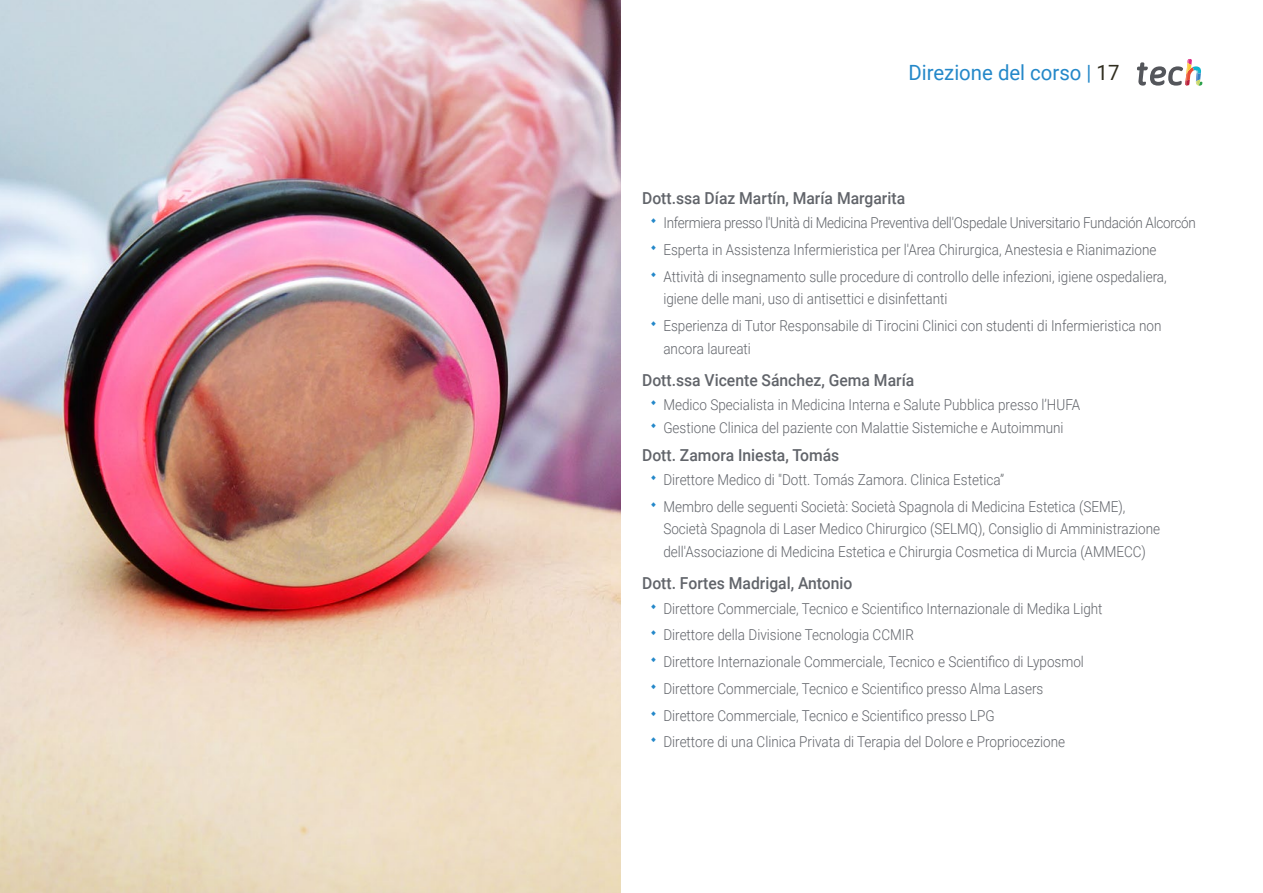
<style>
.page{position:relative;width:1263px;height:893px;background:#fff}
.page>*{position:absolute;margin:0;border:0;box-sizing:border-box;transform-origin:0 0}
.t1{font:21px "Roboto";color:#2488c9}
.t2{font:500 16.5px "Roboto";color:#61646a;scale:.95 1}
.t3{font:300 15px/26.7px "Roboto";color:#61646a;scale:.9 1}
.s1{color:#312e20}
</style>
<div class="page">
<svg style="left:1137px;top:59px;width:65px;height:27px"></svg>
<img style="left:0;top:0;width:621px;height:893px">
<h1 class="t1" style="left:908px;top:57px;width:213px">Direzione del corso | <span class="s1">17</span></h1>
<p class="t2" style="left:642px;top:186px;width:278px">Dott.ssa Díaz Martín, María Margarita</p>
<p class="t3" style="left:663px;top:209px;width:593px">Infermiera presso l'Unità di Medicina Preventiva dell'Ospedale Universitario Fundación Alcorcón<br>Esperta in Assistenza Infermieristica per l'Area Chirurgica, Anestesia e Rianimazione<br>Attività di insegnamento sulle procedure di controllo delle infezioni, igiene ospedaliera,</p>
<p class="t3" style="left:663px;top:285px;width:555px">igiene delle mani, uso di antisettici e disinfettanti<br>Esperienza di Tutor Responsabile di Tirocini Clinici con studenti di Infermieristica non</p>
<p class="t3" style="left:663px;top:334px;width:99px">ancora laureati</p>
<p class="t2" style="left:642px;top:368px;width:288px">Dott.ssa Vicente Sánchez, Gema María</p>
<p class="t3" style="left:663px;top:393px;width:465px;line-height:22.5px">Medico Specialista in Medicina Interna e Salute Pubblica presso l’HUFA<br>Gestione Clinica del paziente con Malattie Sistemiche e Autoimmuni</p>
<p class="t2" style="left:642px;top:443px;width:209px">Dott. Zamora Iniesta, Tomás</p>
<p class="t3" style="left:663px;top:466px;width:515px">Direttore Medico di "Dott. Tomás Zamora. Clinica Estetica”<br>Membro delle seguenti Società: Società Spagnola di Medicina Estetica (SEME),</p>
<p class="t3" style="left:663px;top:517px;width:553px;line-height:22.5px">Società Spagnola di Laser Medico Chirurgico (SELMQ), Consiglio di Amministrazione dell'Associazione di Medicina Estetica e Chirurgia Cosmetica di Murcia (AMMECC)</p>
<p class="t2" style="left:642px;top:571px;width:223px">Dott. Fortes Madrigal, Antonio</p>
<p class="t3" style="left:663px;top:594px;width:489px">Direttore Commerciale, Tecnico e Scientifico Internazionale di Medika Light Direttore della Divisione Tecnologia CCMIR<br>Direttore Internazionale Commerciale, Tecnico e Scientifico di Lyposmol Direttore Commerciale, Tecnico e Scientifico presso Alma Lasers<br>Direttore Commerciale, Tecnico e Scientifico presso LPG<br>Direttore di una Clinica Privata di Terapia del Dolore e Propriocezione</p>
</div>
